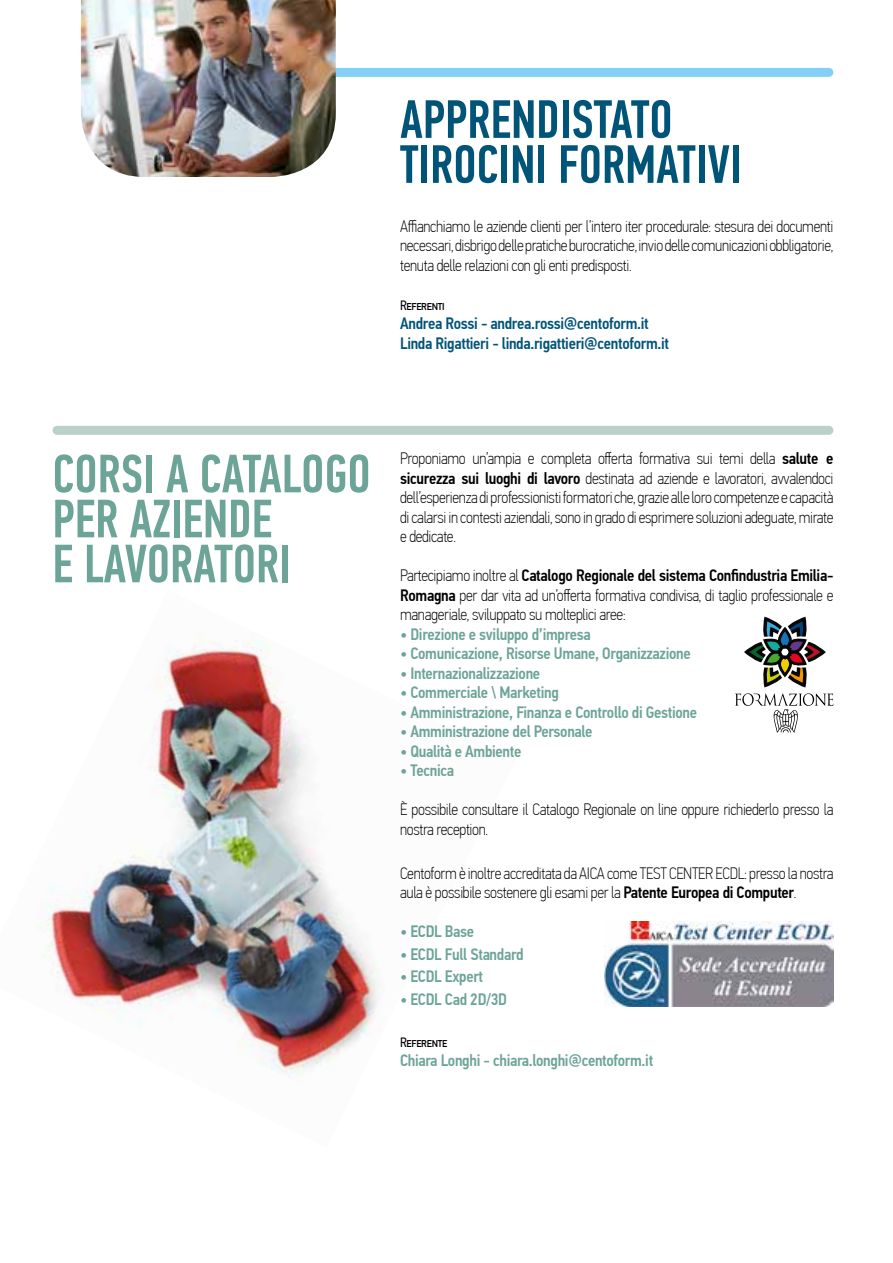
<style>
.page{position:relative;width:893px;height:1263px;background:#fff}
.page>*{position:absolute;margin:0;border:0;box-sizing:border-box;transform-origin:0 0}
.t1{font:500 54px/45px "PF Din Text Comp Pro";color:#6da498}
.t2{font:500 54px/45px "PF Din Text Comp Pro";color:#005478}
.t3{font:100 16.5px/19.5px "PF Din Text Cond Pro";letter-spacing:-.02em;color:#000;text-align:justify}
.t4{font:500 16.5px "PF Din Text Cond Pro";letter-spacing:-.02em;color:#6da498}
.t5{font:500 16.5px/19.5px "PF Din Text Cond Pro";letter-spacing:-.02em;color:#005478}
.t6{font:13.5px "PF Din Text Cond Pro";letter-spacing:-.02em;color:#000}
.s1{font-weight:500}
</style>
<div class="page">
<img style="left:604px;top:921px;width:229px;height:85px">
<img style="left:37px;top:637px;width:343px;height:440px">
<div style="left:247px;top:68px;width:582px;height:9px;background:#83d0f5"></div>
<div style="left:57px;top:426px;width:772px;height:9px;background:#bad0ca"></div>
<svg style="left:735px;top:619px;width:98px;height:114px"></svg>
<div style="left:746px;top:709px;width:24px;height:20px;background:#fff"></div>
<div style="left:802px;top:709px;width:23px;height:20px;background:#fff"></div>
<img style="left:81px;top:0;width:255px;height:177px">
<h1 class="t2" style="left:400px;top:98px;width:343px">APPRENDISTATO<br>TIROCINI FORMATIVI</h1>
<p class="t3" style="left:400px;top:216px;width:435px">Affianchiamo le aziende clienti per l’intero iter procedurale: stesura dei documenti necessari, disbrigo delle pratiche burocratiche, invio delle comunicazioni obbligatorie, tenuta delle relazioni con gli enti predisposti.</p>
<p class="t6" style="left:400px;top:297px;width:46px">Referenti</p>
<p class="t5" style="left:400px;top:314px;width:271px">Andrea Rossi - andrea.rossi@centoform.it<br>Linda Rigattieri - linda.rigattieri@centoform.it</p>
<h1 class="t1" style="left:52px;top:452px;width:320px">CORSI A CATALOGO<br>PER AZIENDE<br>E LAVORATORI</h1>
<p class="t3" style="left:400px;top:449px;width:435px">Proponiamo un’ampia e completa offerta formativa sui temi della <span class="s1">salute e sicurezza sui luoghi di lavoro</span> destinata ad aziende e lavoratori, avvalendoci dell’esperienza di professionisti formatori che, grazie alle loro competenze e capacità di calarsi in contesti aziendali, sono in grado di esprimere soluzioni adeguate, mirate e dedicate.</p>
<p class="t3" style="left:400px;top:566px;width:435px">Partecipiamo inoltre al <span class="s1">Catalogo Regionale del sistema Confindustria Emilia-Romagna</span> per dar vita ad un’offerta formativa condivisa, di taglio professionale e manageriale, sviluppato su molteplici aree:</p>
<p class="t4" style="left:400px;top:624px;width:192px">• Direzione e sviluppo d’impresa</p>
<p class="t4" style="left:400px;top:644px;width:292px">• Comunicazione, Risorse Umane, Organizzazione</p>
<p class="t4" style="left:400px;top:663px;width:142px">• Internazionalizzazione</p>
<p class="t4" style="left:400px;top:683px;width:160px">• Commerciale \ Marketing</p>
<p class="t4" style="left:400px;top:702px;width:299px">• Amministrazione, Finanza e Controllo di Gestione</p>
<p class="t4" style="left:400px;top:722px;width:194px">• Amministrazione del Personale</p>
<p class="t4" style="left:400px;top:741px;width:123px">• Qualità e Ambiente</p>
<p class="t4" style="left:400px;top:761px;width:56px">• Tecnica</p>
<p class="t3" style="left:400px;top:800px;width:435px">È possibile consultare il Catalogo Regionale on line oppure richiederlo presso la nostra reception.</p>
<p class="t3" style="left:400px;top:863px;width:435px">Centoform è inoltre accreditata da AICA come TEST CENTER ECDL: presso la nostra aula è possibile sostenere gli esami per la <span class="s1">Patente Europea di Computer</span>.</p>
<p class="t4" style="left:400px;top:922px;width:76px">• ECDL Base</p>
<p class="t4" style="left:400px;top:944px;width:125px">• ECDL Full Standard</p>
<p class="t4" style="left:400px;top:967px;width:85px">• ECDL Expert</p>
<p class="t4" style="left:400px;top:989px;width:109px">• ECDL Cad 2D/3D</p>
<p class="t6" style="left:400px;top:1034px;width:49px">Referente</p>
<p class="t4" style="left:400px;top:1050px;width:255px">Chiara Longhi - chiara.longhi@centoform.it</p>
</div>
